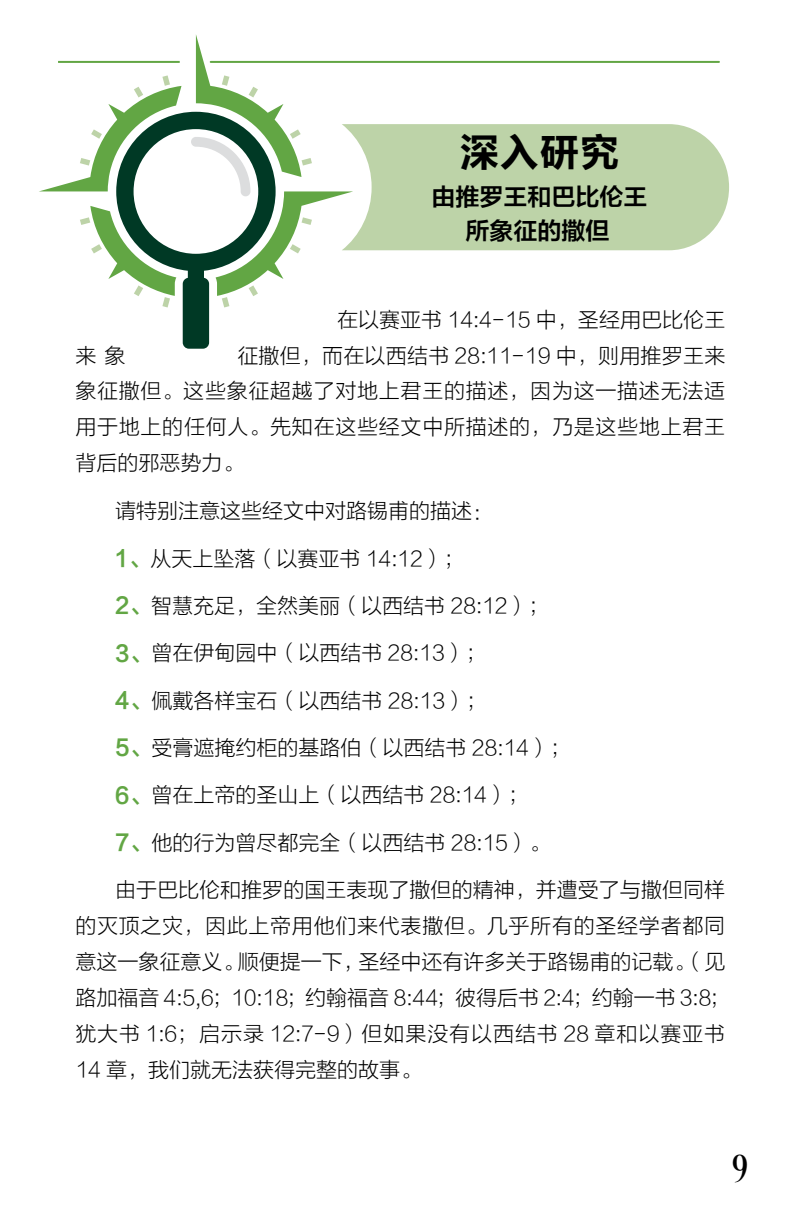
<style>
.page{position:relative;width:792px;height:1224px;background:#fff}
.page>*{position:absolute;margin:0;border:0;box-sizing:border-box;transform-origin:0 0}
.t1{font:40px "FZLTCHK GBK1 0";color:#000}
.t2{font:40px "Desire Pro";color:#000}
.t3{font:24px/33.4px "FZLTZCHK GBK1 0";color:#000;text-align:center}
.t4{font:21px/36px "FZLTKHK GBK1 0";color:#000;text-align:justify}
.s1{font-family:"FZLTCHK GBK1 0";font-size:22px;color:#62a644}
</style>
<div class="page">
<hr style="left:211px;top:61px;width:508px;height:2px;background:#62a644">
<svg style="left:353px;top:124px;width:376px;height:126px;background:#c1d5ad"></svg>
<svg style="left:39px;top:35px;width:314px;height:216px"></svg>
<svg style="left:80px;top:75px;width:232px;height:204px"></svg>
<svg style="left:116px;top:112px;width:160px;height:237px"></svg>
<hr style="left:58px;top:61px;width:122px;height:2px;background:#62a644">
<h1 class="t1" style="left:459px;top:131px;width:161px">深入研究</h1>
<p class="t3" style="left:431px;top:181px;width:217px">由推罗王和巴比伦王所象征的撒但</p>
<p class="t4" style="left:337px;top:302px;width:390px">在以赛亚书 14:4-15 中，圣经用巴比伦王</p>
<p class="t4" style="left:75px;top:338px;width:52px">来象</p>
<p class="t4" style="left:75px;top:338px;width:652px;text-indent:162px">征撒但，而在以西结书 28:11-19 中，则用推罗王来象征撒但。这些象征超越了对地上君王的描述，因为这一描述无法适用于地上的任何人。先知在这些经文中所描述的，乃是这些地上君王背后的邪恶势力。</p>
<p class="t4" style="left:115px;top:493px;width:379px">请特别注意这些经文中对路锡甫的描述：</p>
<p class="t4" style="left:115px;top:541px;width:351px"><span class="s1">1、</span>从天上坠落（以赛亚书 14:12）；</p>
<p class="t4" style="left:115px;top:588px;width:436px"><span class="s1">2、</span>智慧充足，全然美丽（以西结书 28:12）；</p>
<p class="t4" style="left:115px;top:636px;width:373px"><span class="s1">3、</span>曾在伊甸园中（以西结书 28:13）；</p>
<p class="t4" style="left:115px;top:683px;width:374px"><span class="s1">4、</span>佩戴各样宝石（以西结书 28:13）；</p>
<p class="t4" style="left:115px;top:730px;width:458px"><span class="s1">5、</span>受膏遮掩约柜的基路伯（以西结书 28:14）；</p>
<p class="t4" style="left:115px;top:778px;width:416px"><span class="s1">6、</span>曾在上帝的圣山上（以西结书 28:14）；</p>
<p class="t4" style="left:115px;top:825px;width:436px"><span class="s1">7、</span>他的行为曾尽都完全（以西结书 28:15）。</p>
<p class="t4" style="left:75px;top:872px;width:657px;text-align:left;text-indent:40px">由于巴比伦和推罗的国王表现了撒但的精神，并遭受了与撒但同样的灭顶之灾，因此上帝用他们来代表撒但。几乎所有的圣经学者都同意这一象征意义。顺便提一下，圣经中还有许多关于路锡甫的记载。（见路加福音 4:5,6；10:18；约翰福音 8:44；彼得后书 2:4；约翰一书 3:8；犹大书 1:6；启示录 12:7-9）但如果没有以西结书 28 章和以赛亚书14 章，我们就无法获得完整的故事。</p>
<h1 class="t2" style="left:733px;top:1145px;width:17px">9</h1>
</div>
